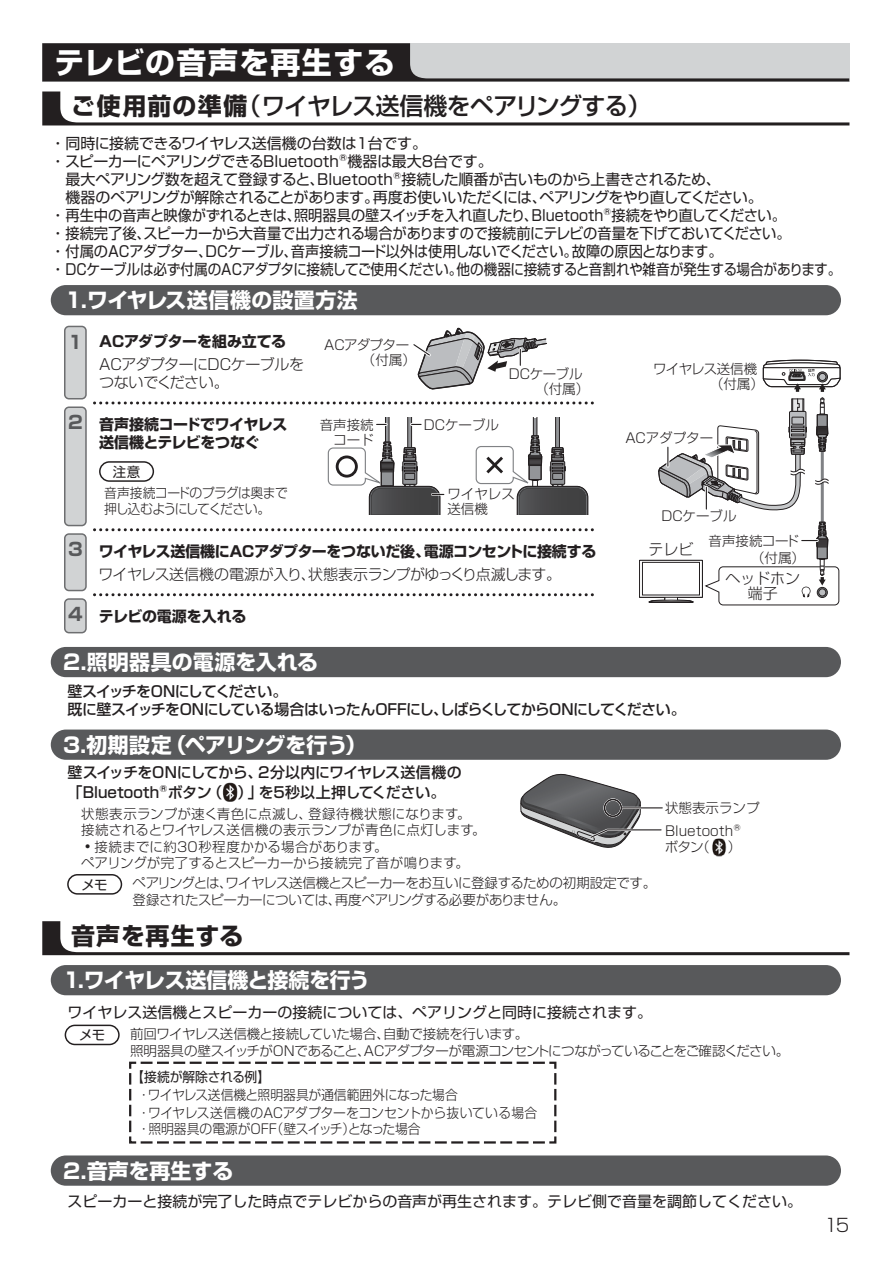
<style>
.page{position:relative;width:893px;height:1263px;background:#fff}
.page>*{position:absolute;margin:0;border:0;box-sizing:border-box;transform-origin:0 0}
.t1{font:30px "Shin Go Pro Bold 90 msp RKSJ H";letter-spacing:.05em;color:#fff}
.t2{font:24px "Shin Go Pro Medium 90 msp RKSJ H";letter-spacing:-.035em;color:#231f20}
.t3{font:24px "Shin Go Pro Bold 90 msp RKSJ H";letter-spacing:.035em;color:#231f20}
.t4{font:21px "Shin Go Pro Bold 90 msp RKSJ H";color:#fff}
.t5{font:21px "Shin Go Pro Bold 90 msp RKSJ H";letter-spacing:-.02em;color:#fff}
.t6{font:18px "Shin Go Pro Light 90 msp RKSJ H";color:#231f20}
.t7{font:18px "Shin Go Pro Bold 90 msp RKSJ H";color:#58595b}
.t8{font:15px/18px "Shin Go Pro Regular 90 msp RKSJ H";letter-spacing:-.01em;color:#231f20}
.t9{font:15px/18px "Shin Go Pro Bold 90 msp RKSJ H";letter-spacing:-.025em;color:#231f20}
.t10{font:15px/15px "Shin Go Pro Light 90 msp RKSJ H";letter-spacing:-.03em;color:#231f20;text-align:center}
.t11{font:15px/18px "Shin Go Pro Medium 90 msp RKSJ H";letter-spacing:-.035em;color:#231f20}
.t12{font:15px/19.5px "Shin Go Pro Medium 90 msp RKSJ H";letter-spacing:-.015em;color:#231f20}
.t13{font:15px "Shin Go Pro Bold 90 msp RKSJ H";color:#231f20}
.t14{font:13.5px/15px "Shin Go Pro Light 90 msp RKSJ H";letter-spacing:-.02em;color:#231f20}
.t15{font:13.5px/18px "Shin Go Pro Light 90 msp RKSJ H";letter-spacing:-.02em;color:#231f20;scale:.95 1}
.t16{font:13.5px "Shin Go Pro Light 90 msp RKSJ H";letter-spacing:.015em;color:#231f20}
.t17{font:13.5px/16.5px "Shin Go Pro Light 90 msp RKSJ H";color:#231f20}
.t18{font:13.5px "Shin Go Pro Light 90 msp RKSJ H";letter-spacing:.005em;color:#231f20}
.t19{font:13.5px/16.5px "Shin Go Pro Light 90 msp RKSJ H";letter-spacing:-.045em;color:#231f20;scale:.95 1}
.t20{font:13.5px "Shin Go Pro Light 90 msp RKSJ H";letter-spacing:.02em;color:#231f20}
.t21{font:13.5px "Shin Go Pro Regular 90 msp RKSJ H";letter-spacing:-.03em;color:#231f20;scale:.95 1}
.t22{font:13.5px "Shin Go Pro Regular 90 msp RKSJ H";letter-spacing:-.03em;color:#231f20}
.s1{font-family:"Shin Go Pro Bold 90 msp RKSJ H"}
.s2{font-size:18px;color:#58595b}
</style>
<div class="page">
<svg style="left:42px;top:43px;width:807px;height:38px;background:#7b7a7b"></svg>
<svg style="left:42px;top:92px;width:807px;height:33px"></svg>
<div style="left:51px;top:285px;width:790px;height:30px;background:#58595b;border-radius:15px"></div>
<div style="left:51px;top:647px;width:790px;height:30px;background:#58595b;border-radius:15px"></div>
<svg style="left:413px;top:327px;width:134px;height:63px"></svg>
<svg style="left:639px;top:359px;width:202px;height:247px"></svg>
<svg style="left:475px;top:418px;width:113px;height:96px"></svg>
<svg style="left:327px;top:418px;width:117px;height:96px"></svg>
<svg style="left:42px;top:921px;width:807px;height:34px"></svg>
<svg style="left:94px;top:401px;width:500px;height:3px"></svg>
<svg style="left:94px;top:528px;width:500px;height:3px"></svg>
<div style="left:65px;top:326px;width:21px;height:73px;background:#d1d3d4;border-radius:4px"></div>
<div style="left:64px;top:326px;width:23px;height:73px;border:1px solid #6d6e70;border-radius:4px"></div>
<div style="left:65px;top:407px;width:21px;height:119px;background:#d1d3d4;border-radius:4px"></div>
<div style="left:64px;top:406px;width:23px;height:120px;border:1px solid #6d6e70;border-radius:4px"></div>
<div style="left:99px;top:461px;width:55px;height:21px;border:1px solid #231f20;border-radius:10px"></div>
<svg style="left:94px;top:593px;width:500px;height:3px"></svg>
<div style="left:65px;top:534px;width:21px;height:57px;background:#d1d3d4;border-radius:4px"></div>
<div style="left:64px;top:533px;width:23px;height:58px;border:1px solid #6d6e70;border-radius:4px"></div>
<div style="left:65px;top:599px;width:21px;height:34px;background:#d1d3d4;border-radius:4px"></div>
<div style="left:64px;top:598px;width:23px;height:35px;border:1px solid #6d6e70;border-radius:4px"></div>
<div style="left:51px;top:965px;width:790px;height:30px;background:#58595b;border-radius:15px"></div>
<div style="left:51px;top:1155px;width:790px;height:31px;background:#58595b;border-radius:15px"></div>
<div style="left:65px;top:1025px;width:55px;height:20px;border:1px solid #231f20;border-radius:10px"></div>
<svg style="left:129px;top:1061px;width:428px;height:83px"></svg>
<div style="left:51px;top:730px;width:790px;height:30px;background:#58595b;border-radius:15px"></div>
<img style="left:222px;top:782px;width:15px;height:20px">
<div style="left:67px;top:874px;width:55px;height:21px;border:1px solid #231f20;border-radius:10px"></div>
<img style="left:712px;top:838px;width:15px;height:19px">
<svg style="left:520px;top:773px;width:143px;height:75px"></svg>
<hr style="left:621px;top:807px;width:41px;height:2px;background:#fff">
<hr style="left:621px;top:807px;width:41px;height:1px;background:#231f20">
<div style="left:604px;top:799px;width:18px;height:18px;border:1px solid #231f20;border-radius:50%"></div>
<h1 class="t1" style="left:54px;top:51px;width:342px">テレビの音声を再生する</h1>
<h2 class="t2" style="left:71px;top:97px;width:582px"><span class="s1">ご使用前の準備</span>（ワイヤレス送信機をペアリングする）</h2>
<p class="t8" style="left:50px;top:137px;width:792px">・同時に接続できるワイヤレス送信機の台数は1台です。<br>・スピーカーにペアリングできるBluetooth®機器は最大8台です。<br>　最大ペアリング数を超えて登録すると、Bluetooth®接続した順番が古いものから上書きされるため、<br>　機器のペアリングが解除されることがあります。再度お使いいただくには、ペアリングをやり直してください。<br>・再生中の音声と映像がずれるときは、照明器具の壁スイッチを入れ直したり、Bluetooth®接続をやり直してください。<br>・接続完了後、スピーカーから大音量で出力される場合がありますので接続前にテレビの音量を下げておいてください。<br>・付属のACアダプター、DCケーブル、音声接続コード以外は使用しないでください。故障の原因となります。<br>・DCケーブルは必ず付属のACアダプタに接続してご使用ください。他の機器に接続すると音割れや雑音が発生する場合があります。</p>
<h3 class="t4" style="left:63px;top:292px;width:296px">１．ワイヤレス送信機の設置方法</h3>
<p class="t7" style="left:68px;top:335px;width:16px">1</p>
<p class="t7" style="left:68px;top:416px;width:16px">2</p>
<p class="t9" style="left:99px;top:334px;width:189px">ACアダプターを組み立てる</p>
<p class="t10" style="left:99px;top:358px;width:206px;line-height:18px;text-align:left">ACアダプターにDCケーブルをつないでください。</p>
<p class="t9" style="left:99px;top:417px;width:190px">音声接続コードでワイヤレス送信機とテレビをつなぐ</p>
<p class="t22" style="left:113px;top:467px;width:29px">注意</p>
<p class="t19" style="left:104px;top:486px;width:195px">音声接続コードのプラグは奥まで押し込むようにしてください。</p>
<p class="t14" style="left:362px;top:339px;width:55px;text-indent:-38px">ACアダプター（付属）</p>
<p class="t14" style="left:320px;top:419px;width:55px;text-align:right">音声接続コード</p>
<p class="t14" style="left:424px;top:420px;width:77px">DCケーブル</p>
<p class="t14" style="left:535px;top:368px;width:55px;text-indent:-27px">DCケーブル（付属）</p>
<p class="t17" style="left:447px;top:488px;width:69px;line-height:15px">ワイヤレス送信機</p>
<p class="t9" style="left:68px;top:544px;width:530px"><span class="s2">3</span> ワイヤレス送信機にACアダプターをつないだ後、電源コンセントに接続する</p>
<p class="t10" style="left:99px;top:569px;width:464px">ワイヤレス送信機の電源が入り、状態表示ランプがゆっくり点滅します。</p>
<p class="t13" style="left:68px;top:611px;width:180px"><span class="s2">4</span> テレビの電源を入れる</p>
<h3 class="t4" style="left:63px;top:654px;width:256px">2．照明器具の電源を入れる</h3>
<p class="t14" style="left:710px;top:363px;width:55px;text-indent:-57px">ワイヤレス送信機（付属）</p>
<p class="t17" style="left:625px;top:432px;width:89px">ACアダプター</p>
<p class="t14" style="left:661px;top:510px;width:77px">DCケーブル</p>
<p class="t10" style="left:648px;top:544px;width:46px">テレビ</p>
<p class="t17" style="left:751px;top:535px;width:55px;text-indent:-43px">音声接続コード（付属）</p>
<p class="t10" style="left:725px;top:573px;width:76px">ヘッドホン端子</p>
<p class="t11" style="left:68px;top:685px;width:619px">壁スイッチをONにしてください。<br>既に壁スイッチをONにしている場合はいったんOFFにし、しばらくしてからONにしてください。</p>
<h3 class="t4" style="left:63px;top:737px;width:304px">3．初期設定（ペアリングを行う）</h3>
<p class="t12" style="left:68px;top:765px;width:396px">壁スイッチをONにしてから、2分以内にワイヤレス送信機の「Bluetooth®ボタン（　）」を5秒以上押してください。</p>
<p class="t16" style="left:68px;top:809px;width:404px">　状態表示ランプが速く青色に点滅し、登録待機状態になります。</p>
<p class="t16" style="left:68px;top:825px;width:420px">　接続されるとワイヤレス送信機の表示ランプが青色に点灯します。</p>
<p class="t20" style="left:95px;top:842px;width:295px">接続までに約30秒程度かかる場合があります。</p>
<p class="t18" style="left:68px;top:858px;width:403px">　ペアリングが完了するとスピーカーから接続完了音が鳴ります。</p>
<p class="t22" style="left:82px;top:880px;width:28px">メモ</p>
<p class="t14" style="left:133px;top:877px;width:525px;line-height:16.5px">ペアリングとは、ワイヤレス送信機とスピーカーをお互いに登録するための初期設定です。登録されたスピーカーについては、再度ペアリングする必要がありません。</p>
<h2 class="t3" style="left:71px;top:927px;width:174px">音声を再生する</h2>
<h3 class="t5" style="left:63px;top:972px;width:308px">1．ワイヤレス送信機と接続を行う</h3>
<p class="t8" style="left:68px;top:1005px;width:586px">ワイヤレス送信機とスピーカーの接続については、ペアリングと同時に接続されます。</p>
<p class="t17" style="left:665px;top:799px;width:96px;line-height:22.5px">状態表示ランプ<br>Bluetooth®</p>
<p class="t14" style="left:665px;top:841px;width:78px">ボタン（ 　）</p>
<p class="t22" style="left:79px;top:1030px;width:28px">メモ</p>
<p class="t14" style="left:130px;top:1028px;width:661px;line-height:16.5px">前回ワイヤレス送信機と接続していた場合、自動で接続を行います。<br>照明器具の壁スイッチがONであること、ACアダプターが電源コンセントにつながっていることをご確認ください。</p>
<p class="t21" style="left:131px;top:1072px;width:148px">【接続が解除される例】</p>
<p class="t15" style="left:138px;top:1088px;width:422px">・ワイヤレス送信機と照明器具が通信範囲外になった場合<br>・ワイヤレス送信機のACアダプターをコンセントから抜いている場合</p>
<p class="t15" style="left:138px;top:1122px;width:300px">・照明器具の電源がOFF（壁スイッチ）となった場合</p>
<h3 class="t4" style="left:63px;top:1163px;width:172px">2．音声を再生する</h3>
<p class="t8" style="left:68px;top:1194px;width:736px">スピーカーと接続が完了した時点でテレビからの音声が再生されます。テレビ側で音量を調節してください。</p>
<p class="t6" style="left:824px;top:1218px;width:27px">15</p>
</div>
